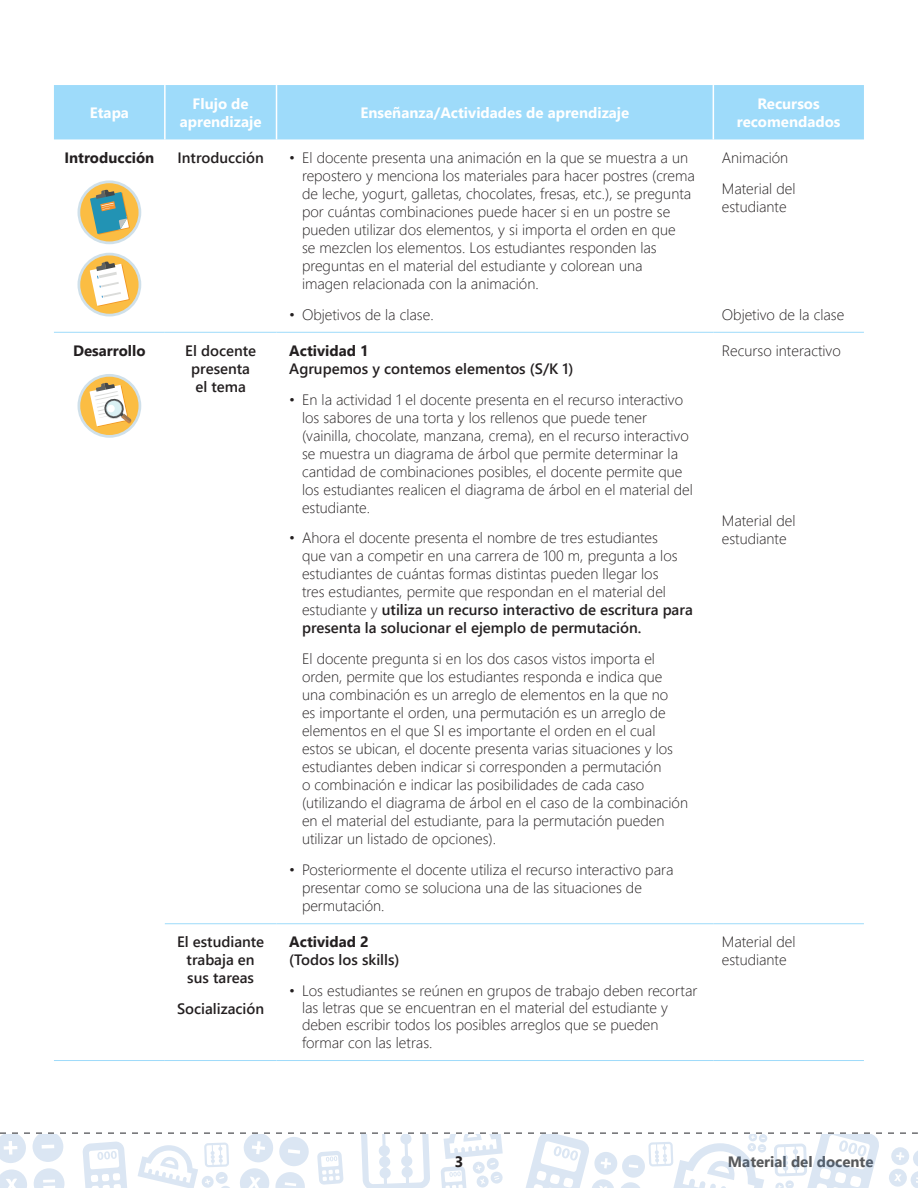
<style>
.page{position:relative;width:918px;height:1188px;background:#fff}
.page>*{position:absolute;margin:0;border:0;box-sizing:border-box;transform-origin:0 0}
.t1{font:300 15px/18px "Segoe UI";color:#231f20}
.t2{font:600 15px/18px "Segoe UI";color:#231f20;text-align:center}
.t3{font:700 15px/18px "Segoe UI";color:#fff;text-align:center}
.t4{font:700 15px "Segoe UI";color:#231f20}
.t5{font:700 15px "Segoe UI";color:#57585a}
.s1{font-weight:600}
</style>
<div class="page">
<svg style="left:0;top:1132px;width:918px;height:56px"></svg>
<div style="left:54px;top:85px;width:810px;height:54px;background:#9edbfa"></div>
<hr style="left:164px;top:85px;width:2px;height:54px;background:#fff">
<hr style="left:276px;top:85px;width:1px;height:54px;background:#fff">
<hr style="left:713px;top:85px;width:1px;height:54px;background:#fff">
<hr style="left:54px;top:332px;width:111px;height:1px;background:#9edbfa">
<hr style="left:165px;top:332px;width:112px;height:1px;background:#9edbfa">
<hr style="left:54px;top:1060px;width:111px;height:1px;background:#9edbfa">
<hr style="left:165px;top:1060px;width:112px;height:1px;background:#9edbfa">
<hr style="left:277px;top:332px;width:436px;height:1px;background:#9edbfa">
<hr style="left:713px;top:332px;width:151px;height:1px;background:#9edbfa">
<hr style="left:277px;top:923px;width:436px;height:1px;background:#9edbfa">
<hr style="left:713px;top:923px;width:151px;height:1px;background:#9edbfa">
<hr style="left:277px;top:1060px;width:436px;height:1px;background:#9edbfa">
<hr style="left:713px;top:1060px;width:151px;height:1px;background:#9edbfa">
<hr style="left:165px;top:923px;width:112px;height:1px;background:#9edbfa">
<div style="left:78px;top:180px;width:63px;height:64px;background:#cfe0ea;border-radius:50%"></div>
<div style="left:80px;top:183px;width:59px;height:59px;background:#fbbd43;border-radius:50%"></div>
<svg style="left:90px;top:190px;width:40px;height:45px"></svg>
<div style="left:78px;top:253px;width:63px;height:64px;background:#cfe0ea;border-radius:50%"></div>
<div style="left:80px;top:255px;width:59px;height:59px;background:#fbbd43;border-radius:50%"></div>
<svg style="left:90px;top:261px;width:40px;height:45px"></svg>
<svg style="left:78px;top:374px;width:63px;height:64px"></svg>
<div style="left:80px;top:377px;width:59px;height:58px;background:#fbbd43;border-radius:50%"></div>
<svg style="left:90px;top:383px;width:42px;height:44px"></svg>
<p class="t3" style="left:90px;top:103px;width:41px">Etapa</p>
<p class="t3" style="left:180px;top:94px;width:83px">Flujo de aprendizaje</p>
<p class="t3" style="left:361px;top:103px;width:270px">Enseñanza/Actividades de aprendizaje</p>
<p class="t3" style="left:737px;top:94px;width:105px">Recursos recomendados</p>
<p class="t4" style="left:64px;top:145px;width:92px">Introducción</p>
<p class="t2" style="left:177px;top:148px;width:88px">Introducción</p>
<p class="t1" style="left:302px;top:148px;width:394px;text-indent:-13px">• El docente presenta una animación en la que se muestra a un repostero y menciona los materiales para hacer postres (crema de leche, yogurt, galletas, chocolates, fresas, etc.), se pregunta por cuántas combinaciones puede hacer si en un postre se pueden utilizar dos elementos, y si importa el orden en que<br>se mezclen los elementos. Los estudiantes responden las preguntas en el material del estudiante y colorean una<br>imagen relacionada con la animación.</p>
<p class="t1" style="left:289px;top:305px;width:146px">• Objetivos de la clase.</p>
<p class="t1" style="left:722px;top:141px;width:75px;line-height:30.8px">Animación<br>Material del</p>
<p class="t1" style="left:722px;top:197px;width:66px">estudiante</p>
<p class="t1" style="left:722px;top:305px;width:124px">Objetivo de la clase</p>
<p class="t4" style="left:73px;top:339px;width:74px">Desarrollo</p>
<p class="t2" style="left:185px;top:341px;width:72px">El docente presenta el tema</p>
<p class="t4" style="left:289px;top:339px;width:81px">Actividad 1</p>
<p class="t2" style="left:289px;top:359px;width:286px">Agrupemos y contemos elementos (S/K 1)</p>
<p class="t1" style="left:302px;top:390px;width:392px;text-indent:-13px">• En la actividad 1 el docente presenta en el recurso interactivo los sabores de una torta y los rellenos que puede tener (vainilla, chocolate, manzana, crema), en el recurso interactivo se muestra un diagrama de árbol que permite determinar la cantidad de combinaciones posibles, el docente permite que los estudiantes realicen el diagrama de árbol en el material del estudiante.</p>
<p class="t1" style="left:302px;top:528px;width:392px;text-indent:-13px">• Ahora el docente presenta el nombre de tres estudiantes<br>que van a competir en una carrera de 100 m, pregunta a los estudiantes de cuántas formas distintas pueden llegar los<br>tres estudiantes, permite que respondan en el material del estudiante y <span class="s1">utiliza un recurso interactivo de escritura para presenta la solucionar el ejemplo de permutación.</span></p>
<p class="t1" style="left:302px;top:649px;width:388px">El docente pregunta si en los dos casos vistos importa el orden, permite que los estudiantes responda e indica que una combinación es un arreglo de elementos en la que no<br>es importante el orden, una permutación es un arreglo de elementos en el que SI es importante el orden en el cual estos se ubican, el docente presenta varias situaciones y los estudiantes deben indicar si corresponden a permutación<br>o combinación e indicar las posibilidades de cada caso (utilizando el diagrama de árbol en el caso de la combinación en el material del estudiante, para la permutación pueden utilizar un listado de opciones).</p>
<p class="t1" style="left:302px;top:860px;width:373px;text-indent:-13px">• Posteriormente el docente utiliza el recurso interactivo para presentar como se soluciona una de las situaciones de permutación.</p>
<p class="t2" style="left:177px;top:933px;width:89px">El estudiante trabaja en sus tareas</p>
<p class="t2" style="left:177px;top:1000px;width:89px">Socialización</p>
<p class="t4" style="left:289px;top:930px;width:81px">Actividad 2</p>
<p class="t2" style="left:289px;top:950px;width:112px">(Todos los skills)</p>
<p class="t1" style="left:302px;top:981px;width:397px;line-height:17.4px;text-indent:-13px">• Los estudiantes se reúnen en grupos de trabajo deben recortar las letras que se encuentran en el material del estudiante y deben escribir todos los posibles arreglos que se pueden formar con las letras.</p>
<p class="t1" style="left:722px;top:341px;width:120px">Recurso interactivo</p>
<p class="t1" style="left:722px;top:511px;width:75px">Material del estudiante</p>
<p class="t1" style="left:722px;top:932px;width:75px">Material del estudiante</p>
<p class="t4" style="left:455px;top:1150px;width:10px">3</p>
<p class="t5" style="left:728px;top:1149px;width:147px">Material del docente</p>
</div>
